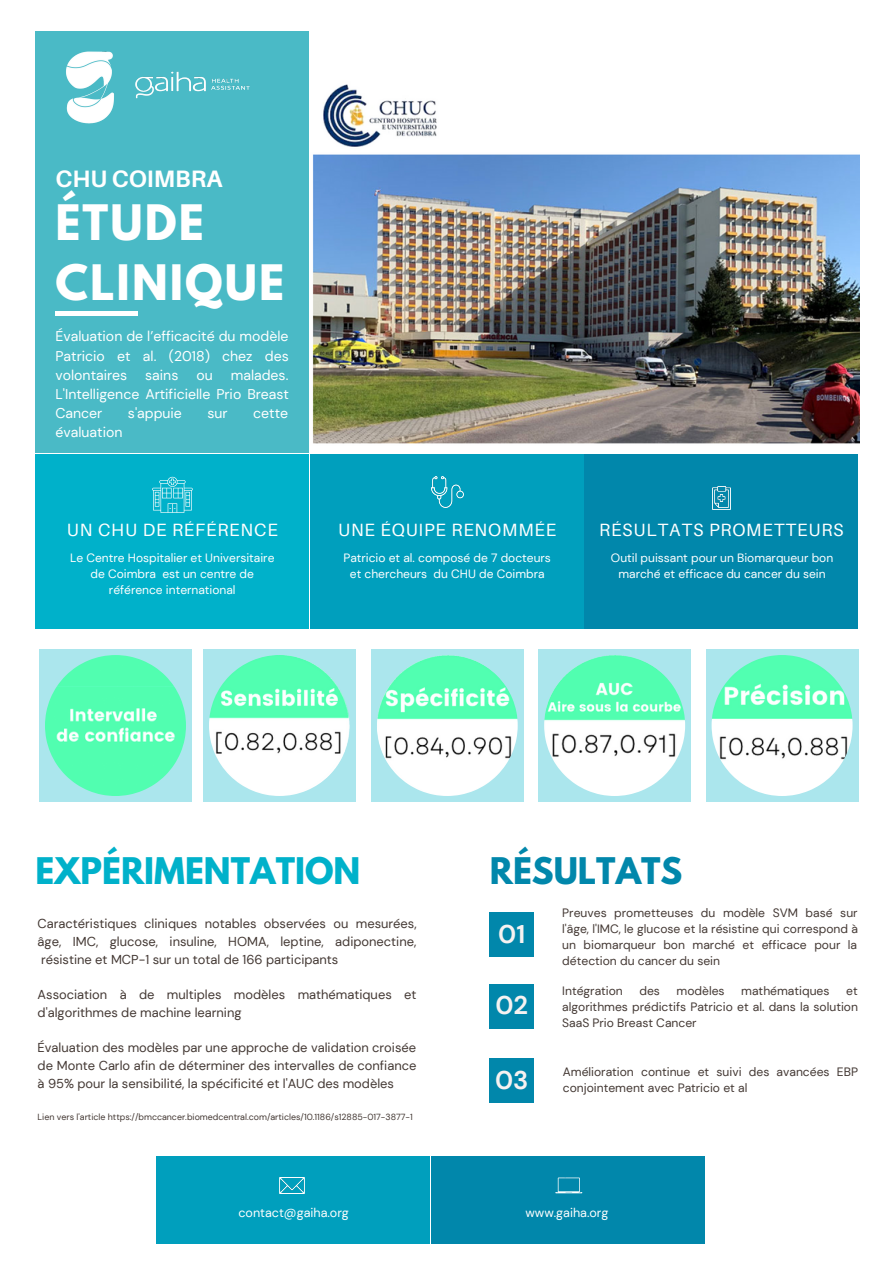
<style>
.page{position:relative;width:894px;height:1264px;background:#fff}
.page>*{position:absolute;margin:0;border:0;box-sizing:border-box;transform-origin:0 0}
.t1{font:700 43.35px/59.7px "League Spartan";letter-spacing:.045em;color:#fff}
.t2{font:700 32.55px "League Spartan";color:#00b1ca}
.t3{font:700 32.55px "League Spartan";color:#0187ab}
.t4{font:700 25.5px "DM Sans";color:#f6f2f1}
.t5{font:700 23.7px "Aileron";color:#fff}
.t6{font:17.7px "Aileron";letter-spacing:.045em;color:#fff}
.t7{font:14.1px/19.2px "DM Sans";color:#fff;text-align:justify}
.t8{font:12.9px/17.7px "DM Sans";color:#433833;text-align:justify}
.t9{font:12.6px "DM Sans";color:#fff}
.t10{font:12.15px/16.2px "DM Sans";color:#433833;text-align:justify}
.t11{font:12px/16px "DM Sans";color:#fff;text-align:center}
.t12{font:8.85px "DM Sans";color:#433833}
</style>
<div class="page">
<img style="left:35px;top:31px;width:824px;height:422px">
<div style="left:35px;top:31px;width:273px;height:421px;background:#4abac6"></div>
<div style="left:35px;top:454px;width:273px;height:174px;background:#00b1ca"></div>
<div style="left:310px;top:454px;width:273px;height:174px;background:#009fbd"></div>
<div style="left:584px;top:454px;width:274px;height:174px;background:#0187ab"></div>
<hr style="left:55px;top:311px;width:83px;height:4px;background:#fff">
<img style="left:431px;top:477px;width:32px;height:30px">
<img style="left:712px;top:487px;width:18px;height:22px">
<div style="left:489px;top:912px;width:44px;height:44px;background:#0187ab"></div>
<div style="left:489px;top:984px;width:44px;height:44px;background:#0187ab"></div>
<div style="left:489px;top:1058px;width:44px;height:44px;background:#0187ab"></div>
<div style="left:156px;top:1156px;width:274px;height:87px;background:#009fbd"></div>
<div style="left:431px;top:1156px;width:273px;height:87px;background:#0187ab"></div>
<img style="left:279px;top:1177px;width:25px;height:16px">
<img style="left:66px;top:51px;width:48px;height:73px">
<img style="left:135px;top:71px;width:115px;height:28px">
<svg style="left:152px;top:477px;width:41px;height:36px"></svg>
<svg style="left:555px;top:1177px;width:27px;height:16px"></svg>
<div style="left:371px;top:649px;width:152px;height:152px;background:#abe6ed"></div>
<img style="left:377px;top:655px;width:140px;height:141px">
<div style="left:538px;top:649px;width:152px;height:152px;background:#abe6ed"></div>
<img style="left:544px;top:655px;width:141px;height:141px">
<div style="left:705px;top:649px;width:152px;height:152px;background:#abe6ed"></div>
<img style="left:711px;top:655px;width:141px;height:141px">
<div style="left:203px;top:649px;width:152px;height:152px;background:#abe6ed"></div>
<img style="left:209px;top:655px;width:141px;height:141px">
<div style="left:39px;top:649px;width:152px;height:152px;background:#abe6ed"></div>
<img style="left:45px;top:655px;width:141px;height:141px">
<h3 class="t5" style="left:55px;top:164px;width:168px">CHU COIMBRA</h3>
<h1 class="t1" style="left:55px;top:198px;width:230px">ÉTUDE<br>CLINIQUE</h1>
<p class="t7" style="left:55px;top:327px;width:235px">Évaluation de l’efficacité du modèle Patricio et al. (2018) chez des volontaires</p>
<p class="t7" style="left:55px;top:365px;width:235px;text-indent:175px">malades.<br>L'Intelligence Artificielle Prio Breast Cancer</p>
<p class="t7" style="left:145px;top:365px;width:35px">sains</p>
<p class="t7" style="left:196px;top:365px;width:18px">ou</p>
<p class="t7" style="left:128px;top:403px;width:55px">s'appuie</p>
<p class="t7" style="left:207px;top:403px;width:22px">sur</p>
<p class="t7" style="left:253px;top:403px;width:36px">cette</p>
<p class="t7" style="left:55px;top:423px;width:68px">évaluation</p>
<h3 class="t6" style="left:67px;top:519px;width:212px">UN CHU DE RÉFÉRENCE</h3>
<h3 class="t6" style="left:338px;top:519px;width:220px">UNE ÉQUIPE RENOMMÉE</h3>
<h3 class="t6" style="left:599px;top:519px;width:246px">RÉSULTATS PROMETTEURS</h3>
<p class="t11" style="left:70px;top:550px;width:206px">Le Centre Hospitalier et Universitaire de Coimbra est un centre de référence international</p>
<p class="t11" style="left:343px;top:550px;width:209px">Patricio et al. composé de 7 docteurs et chercheurs du CHU de Coimbra</p>
<p class="t11" style="left:610px;top:550px;width:224px">Outil puissant pour un Biomarqueur bon marché et efficace du cancer du sein</p>
<h2 class="t2" style="left:36px;top:855px;width:326px">EXPÉRIMENTATION</h2>
<p class="t8" style="left:38px;top:915px;width:380px">Caractéristiques cliniques notables observées ou mesurées, âge, IMC, glucose, insuline, HOMA, leptine, adiponectine, résistine et MCP-1 sur un total de 166 participants</p>
<p class="t8" style="left:38px;top:986px;width:380px">Association à de multiples modèles mathématiques et d'algorithmes de machine learning</p>
<p class="t8" style="left:38px;top:1039px;width:380px">Évaluation des modèles par une approche de validation croisée de Monte Carlo afin de déterminer des intervalles de confiance à 95% pour la sensibilité, la spécificité et l'AUC des modèles</p>
<p class="t12" style="left:38px;top:1110px;width:376px">Lien vers l'article https://bmccancer.biomedcentral.com/articles/10.1186/s12885-017-3877-1</p>
<h2 class="t3" style="left:489px;top:855px;width:194px">RÉSULTATS</h2>
<h3 class="t4" style="left:498px;top:917px;width:28px">01</h3>
<h3 class="t4" style="left:495px;top:988px;width:34px">02</h3>
<h3 class="t4" style="left:495px;top:1063px;width:35px">03</h3>
<p class="t10" style="left:562px;top:904px;width:297px">Preuves prometteuses du modèle SVM basé sur l'âge, l'IMC, le glucose et la résistine qui correspond à un biomarqueur bon marché et efficace pour la détection du cancer du sein</p>
<p class="t10" style="left:562px;top:982px;width:62px">Intégration</p>
<p class="t10" style="left:639px;top:982px;width:22px">des</p>
<p class="t10" style="left:676px;top:982px;width:50px">modèles</p>
<p class="t10" style="left:741px;top:982px;width:90px">mathématiques</p>
<p class="t10" style="left:562px;top:982px;width:297px;text-indent:284px">et algorithmes prédictifs Patricio et al. dans la solution SaaS Prio Breast Cancer</p>
<p class="t10" style="left:562px;top:1064px;width:297px">Amélioration continue et suivi des avancées EBP conjointement avec Patricio et al</p>
<p class="t9" style="left:238px;top:1204px;width:112px">contact@gaiha.org</p>
<p class="t9" style="left:525px;top:1204px;width:85px">www.gaiha.org</p>
</div>
